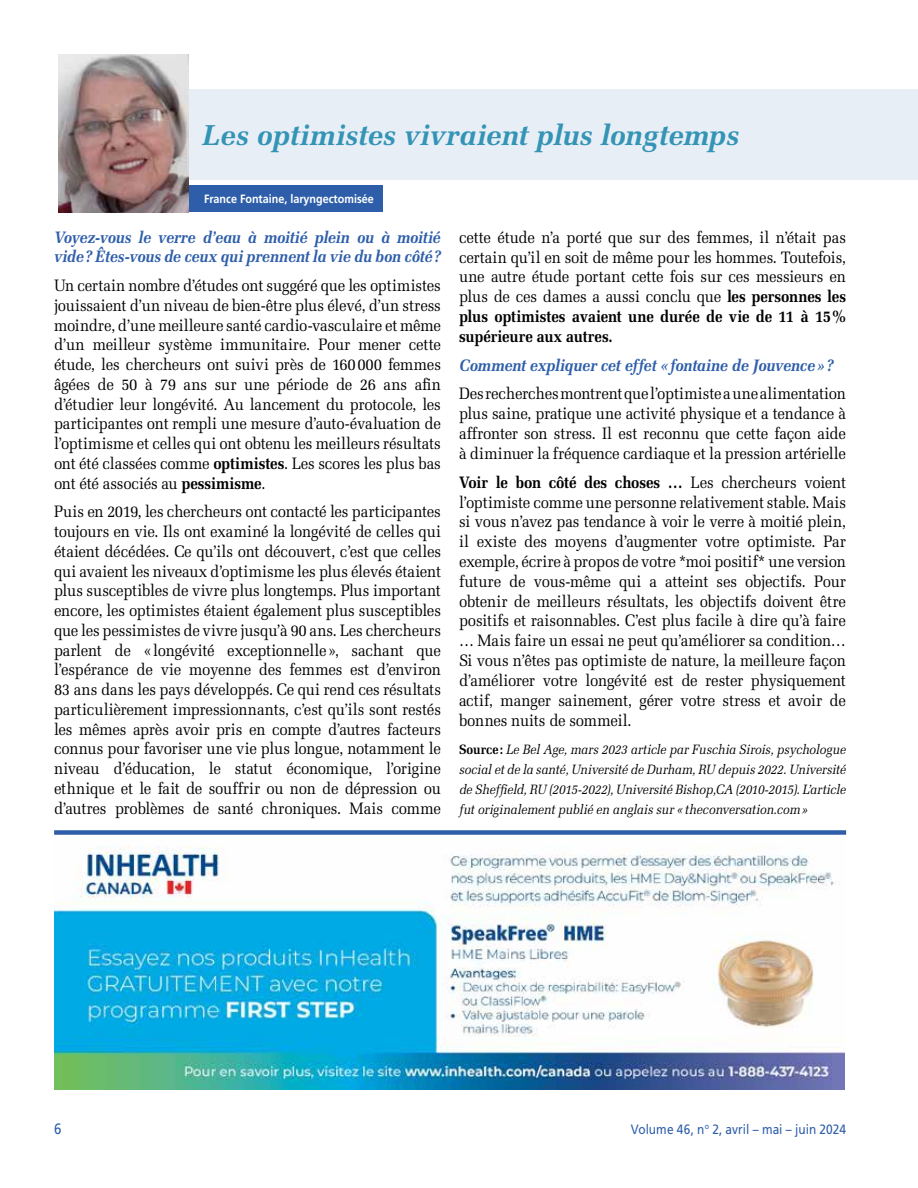
<style>
.page{position:relative;width:918px;height:1188px;background:#fff}
.page>*{position:absolute;margin:0;border:0;box-sizing:border-box;transform-origin:0 0}
.t1{font:italic 700 28.8px "Melior LT Std";letter-spacing:-.005em;color:#3494b5}
.t2{font:16.5px/19.8px "Melior LT Std";letter-spacing:-.01em;color:#000;text-align:justify;scale:.91 1}
.t3{font:italic 700 16.5px/19.8px "Melior LT Std";letter-spacing:-.02em;color:#2e5eaa;scale:.91 1}
.t4{font:15px "Frutiger LT Std";color:#2e5eaa;scale:.88 1}
.t5{font:italic 13.5px/19.8px "Melior LT Std";letter-spacing:-.01em;color:#000;text-align:justify;scale:.91 1}
.t6{font:13.5px "Frutiger LT Std";color:#2e5eaa;scale:.88 1}
.t7{font:700 12px "Frutiger LT Std";color:#fff;scale:.9 1}
.s1{font-weight:700}
.s2{font-weight:700;font-style:normal}
</style>
<div class="page">
<img style="left:54px;top:846px;width:791px;height:243px">
<div style="left:54px;top:830px;width:792px;height:5px;background:#2e5eaa"></div>
<div style="left:58px;top:89px;width:860px;height:91px;background:#e7eef6"></div>
<div style="left:60px;top:185px;width:323px;height:27px;background:#2e5eaa"></div>
<img style="left:58px;top:54px;width:130px;height:158px">
<h1 class="t1" style="left:202px;top:118px;width:538px">Les optimistes vivraient plus longtemps</h1>
<p class="t7" style="left:204px;top:192px;width:190px">France Fontaine, laryngectomisée</p>
<p class="t3" style="left:54px;top:227px;width:427px">Voyez-vous le verre d’eau à moitié plein ou à moitié vide? Êtes-vous de ceux qui prennent la vie du bon côté?</p>
<p class="t2" style="left:54px;top:276px;width:427px">Un certain nombre d’études ont suggéré que les optimistes jouissaient d’un niveau de bien-être plus élevé, d’un stress moindre, d’une meilleure santé cardio-vasculaire et même d’un meilleur système immunitaire. Pour mener cette étude, les chercheurs ont suivi près de 160000 femmes âgées de 50 à 79 ans sur une période de 26 ans afin d’étudier leur longévité. Au lancement du protocole, les participantes ont rempli une mesure d’auto-évaluation de l’optimisme et celles qui ont obtenu les meilleurs résultats ont été classées comme <span class="s1">optimistes</span>. Les scores les plus bas ont été associés au <span class="s1">pessimisme</span>.</p>
<p class="t2" style="left:54px;top:502px;width:427px">Puis en 2019, les chercheurs ont contacté les participantes toujours en vie. Ils ont examiné la longévité de celles qui étaient décédées. Ce qu’ils ont découvert, c’est que celles qui avaient les niveaux d’optimisme les plus élevés étaient plus susceptibles de vivre plus longtemps. Plus important encore, les optimistes étaient également plus susceptibles que les pessimistes de vivre jusqu’à 90 ans. Les chercheurs parlent de «longévité exceptionnelle», sachant que l’espérance de vie moyenne des femmes est d’environ 83 ans dans les pays développés. Ce qui rend ces résultats particulièrement impressionnants, c’est qu’ils sont restés les mêmes après avoir pris en compte d’autres facteurs connus pour favoriser une vie plus longue, notamment le niveau d’éducation, le statut économique, l’origine ethnique et le fait de souffrir ou non de dépression ou d’autres problèmes de santé chroniques. Mais comme</p>
<p class="t2" style="left:459px;top:227px;width:427px">cette étude n’a porté que sur des femmes, il n’était pas certain qu’il en soit de même pour les hommes. Toutefois, une autre étude portant cette fois sur ces messieurs en plus de ces dames a aussi conclu que <span class="s1">les personnes les plus optimistes avaient une durée de vie de 11 à 15% supérieure aux autres.</span></p>
<p class="t3" style="left:459px;top:355px;width:413px">Comment expliquer cet effet «fontaine de Jouvence»?</p>
<p class="t2" style="left:459px;top:384px;width:427px">Des recherches montrent que l’optimiste a une alimentation plus saine, pratique une activité physique et a tendance à affronter son stress. Il est reconnu que cette façon aide à diminuer la fréquence cardiaque et la pression artérielle</p>
<p class="t2" style="left:459px;top:472px;width:427px"><span class="s1">Voir le bon côté des choses …</span> Les chercheurs voient l’optimiste comme une personne relativement stable. Mais si vous n’avez pas tendance à voir le verre à moitié plein, il existe des moyens d’augmenter votre optimiste. Par exemple, écrire à propos de votre *moi positif* une version future de vous-même qui a atteint ses objectifs. Pour obtenir de meilleurs résultats, les objectifs doivent être positifs et raisonnables. C’est plus facile à dire qu’à faire … Mais faire un essai ne peut qu’améliorer sa condition… Si vous n’êtes pas optimiste de nature, la meilleure façon d’améliorer votre longévité est de rester physiquement actif, manger sainement, gérer votre stress et avoir de bonnes nuits de sommeil.</p>
<p class="t5" style="left:459px;top:740px;width:427px"><span class="s2">Source:</span> Le Bel Age, mars 2023 article par Fuschia Sirois, psychologue social et de la santé, Université de Durham, RU depuis 2022. Université de Sheffield, RU (2015-2022), Université Bishop,CA (2010-2015). L’article fut originalement publié en anglais sur «theconversation.com»</p>
<p class="t4" style="left:54px;top:1120px;width:10px">6</p>
<p class="t6" style="left:631px;top:1121px;width:246px">Volume 46, n<sup>o</sup> 2, avril – mai – juin 2024</p>
</div>
